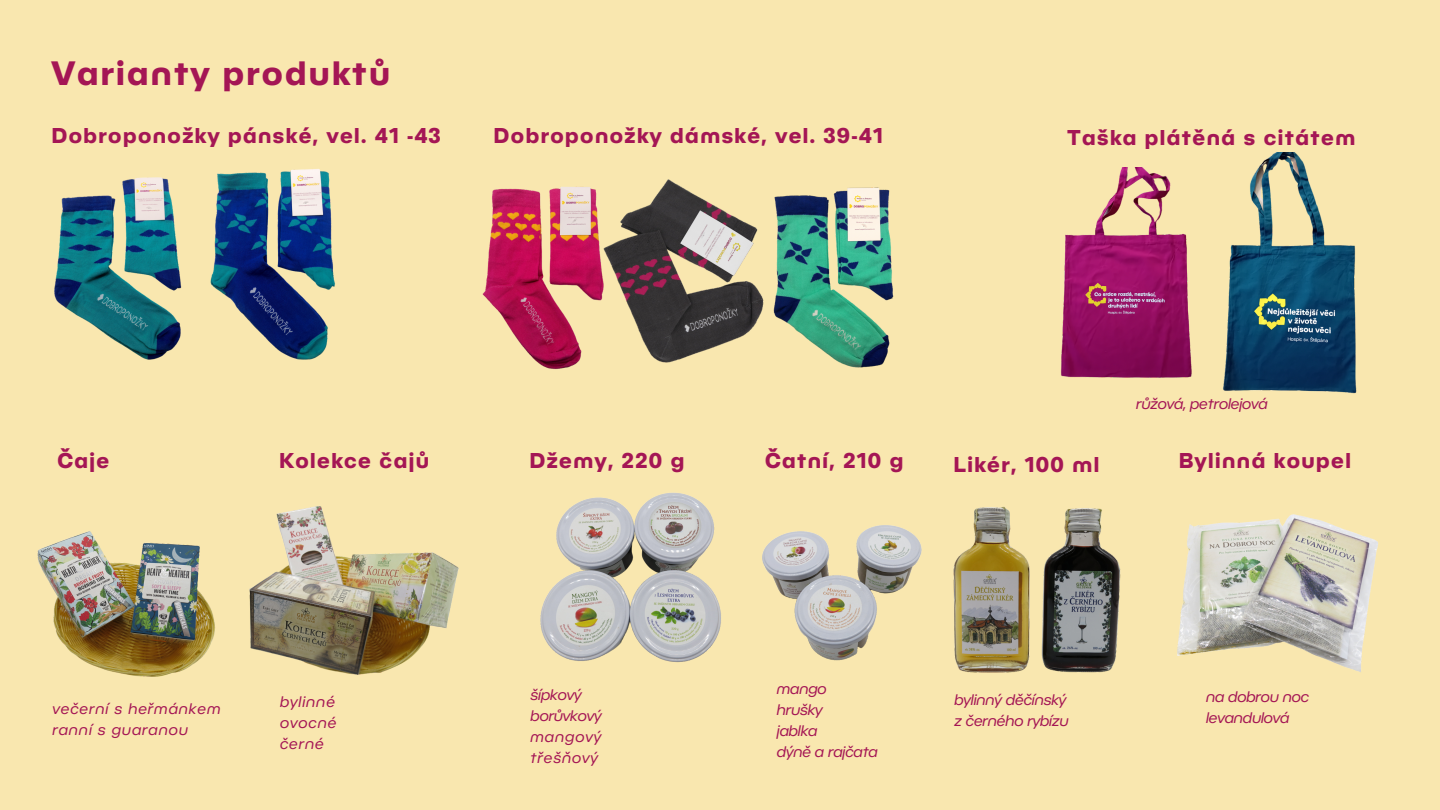
<style>
.page{position:relative;width:1440px;height:810px;background:#f9e7af}
.page>*{position:absolute;margin:0;border:0;box-sizing:border-box;transform-origin:0 0}
.t1{font:700 33.1px "BC Novatica";letter-spacing:.07em;color:#a41655}
.t2{font:700 21px "BC Novatica";letter-spacing:.07em;color:#a41655}
.t3{font:italic 15px "BC Novatica";color:#a41655}
.t4{font:italic 15px "BC Novatica";letter-spacing:.07em;color:#a41655}
</style>
<div class="page">
<img style="left:54px;top:177px;width:128px;height:183px">
<img style="left:210px;top:169px;width:125px;height:191px">
<img style="left:482px;top:186px;width:113px;height:183px">
<img style="left:783px;top:187px;width:111px;height:181px">
<img style="left:595px;top:179px;width:188px;height:184px">
<img style="left:38px;top:531px;width:177px;height:146px">
<img style="left:249px;top:506px;width:210px;height:169px">
<img style="left:540px;top:492px;width:181px;height:170px">
<img style="left:762px;top:525px;width:160px;height:136px">
<img style="left:953px;top:506px;width:168px;height:167px">
<img style="left:1177px;top:514px;width:201px;height:158px">
<img style="left:1061px;top:168px;width:131px;height:210px">
<img style="left:1223px;top:152px;width:134px;height:242px">
<p class="t1" style="left:52px;top:52px;width:340px">Varianty produktů</p>
<p class="t2" style="left:52px;top:122px;width:390px">Dobroponožky pánské, vel. 41 -43</p>
<p class="t2" style="left:494px;top:122px;width:390px">Dobroponožky dámské, vel. 39-41</p>
<p class="t2" style="left:1068px;top:123px;width:289px">Taška plátěná s citátem</p>
<p class="t2" style="left:58px;top:447px;width:53px">Čaje</p>
<p class="t2" style="left:279px;top:447px;width:151px">Kolekce čajů</p>
<p class="t4" style="left:52px;top:699px;width:169px">večerní s heřmánkem</p>
<p class="t4" style="left:52px;top:720px;width:137px">ranní s guaranou</p>
<p class="t4" style="left:279px;top:692px;width:56px">bylinné</p>
<p class="t3" style="left:279px;top:713px;width:58px">ovocné</p>
<p class="t3" style="left:279px;top:734px;width:45px">černé</p>
<p class="t2" style="left:530px;top:447px;width:156px">Džemy, 220 g</p>
<p class="t2" style="left:765px;top:447px;width:140px">Čatní, 210 g</p>
<p class="t2" style="left:954px;top:451px;width:147px">Likér, 100 ml</p>
<p class="t3" style="left:1136px;top:394px;width:133px">růžová, petrolejová</p>
<p class="t2" style="left:1179px;top:447px;width:174px">Bylinná koupel</p>
<p class="t3" style="left:530px;top:685px;width:52px">šípkový</p>
<p class="t3" style="left:530px;top:706px;width:72px">borůvkový</p>
<p class="t4" style="left:530px;top:727px;width:72px">mangový</p>
<p class="t4" style="left:530px;top:748px;width:69px">třešňový</p>
<p class="t3" style="left:776px;top:679px;width:51px">mango</p>
<p class="t3" style="left:776px;top:700px;width:47px">hrušky</p>
<p class="t3" style="left:776px;top:721px;width:42px">jablka</p>
<p class="t3" style="left:776px;top:742px;width:102px">dýně a rajčata</p>
<p class="t3" style="left:954px;top:690px;width:113px">bylinný děčínský</p>
<p class="t3" style="left:954px;top:711px;width:115px">z černého rybízu</p>
<p class="t3" style="left:1205px;top:687px;width:104px">na dobrou noc</p>
<p class="t3" style="left:1205px;top:708px;width:85px">levandulová</p>
</div>
